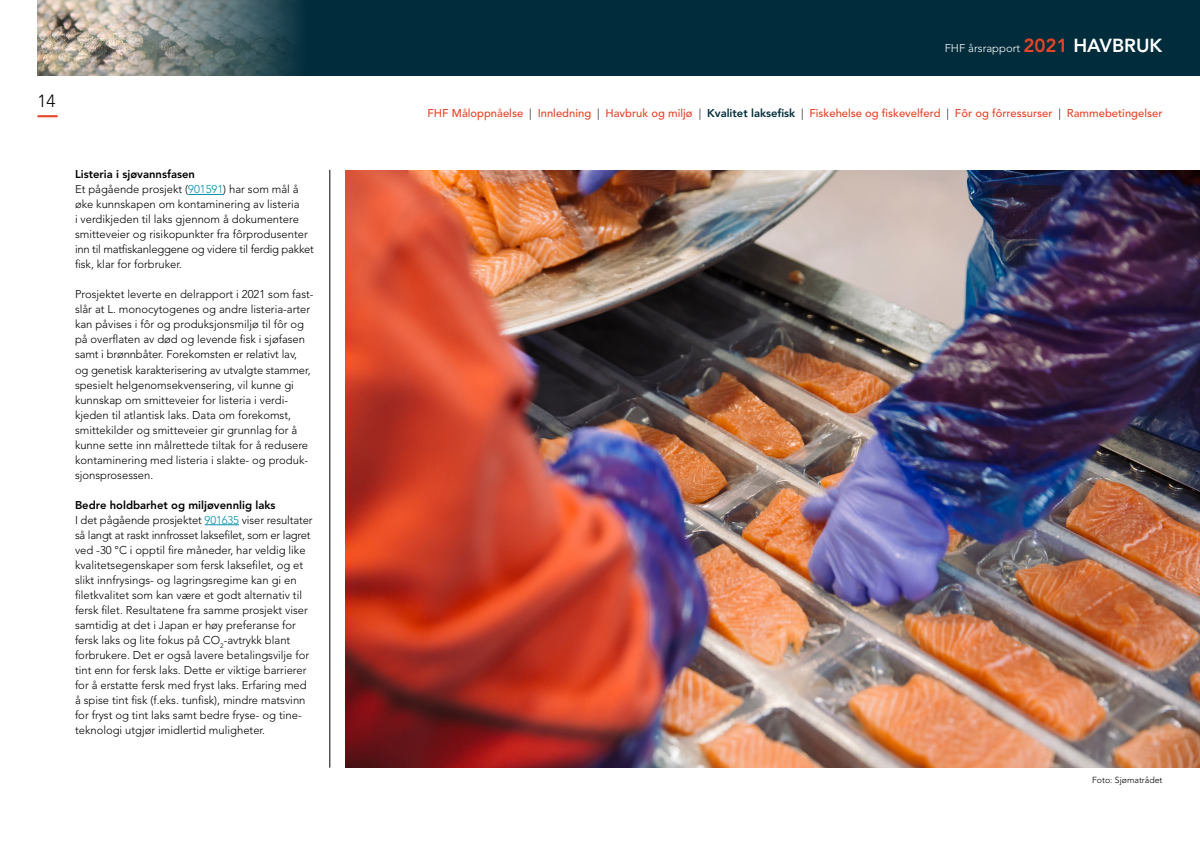
<style>
.page{position:relative;width:1200px;height:849px;background:#fff}
.page>*{position:absolute;margin:0;border:0;box-sizing:border-box;transform-origin:0 0}
.t1{font:300 17.5px "Avenir LT";color:#000}
.FHF_Brødtekst{font:300 11.25px/15px "Avenir LT";color:#000}
.FHF_Ingress{font:500 11.25px "Avenir LT";color:#e84427}
.FHF_Brødtekst-2{font:800 11.25px "Avenir LT";color:#000}
.FHF_Ingress-2{font:300 11.25px "Avenir LT";color:#fff}
.FHF_Brødtekst-3{font:300 8.75px "Avenir LT";color:#000}
.s1{color:#008eaa}
.s2{font-weight:800;font-size:18.75px;color:#e84427}
.s3{font-weight:800;font-size:18.75px}
.s4{font-weight:300;color:#000}
.s5{font-weight:800;color:#002c3b}
</style>
<div class="page">
<hr style="left:38px;top:115px;width:20px;height:2px;background:#e84427">
<div style="left:38px;top:0;width:1162px;height:75px;background:#002c3b"></div>
<img style="left:38px;top:0;width:261px;height:75px">
<hr style="left:188px;top:194px;width:35px;height:1px;background:#008eaa">
<hr style="left:205px;top:524px;width:34px;height:1px;background:#008eaa">
<hr style="left:330px;top:170px;width:1px;height:597px;background:#000">
<img style="left:345px;top:170px;width:855px;height:597px">
<h1 class="t1" style="left:38px;top:91px;width:20px">14</h1>
<p class="FHF_Brødtekst-2" style="left:75px;top:168px;width:122px">Listeria i sjøvannsfasen</p>
<p class="FHF_Brødtekst" style="left:75px;top:182px;width:241px">Et pågående prosjekt (<span class="s1">901591</span>) har som mål å øke kunnskapen om kontaminering av listeria<br>i verdikjeden til laks gjennom å dokumentere smitteveier og risikopunkter fra fôrprodusenter inn til matfiskanleggene og videre til ferdig pakket fisk, klar for forbruker.</p>
<p class="FHF_Brødtekst" style="left:75px;top:287px;width:240px">Prosjektet leverte en delrapport i 2021 som fast&shy;slår at L. monocytogenes og andre listeria-arter kan påvises i fôr og produksjonsmiljø til fôr og på overflaten av død og levende fisk i sjøfasen samt i brønnbåter. Forekomsten er relativt lav,<br>og genetisk karakterisering av utvalgte stammer, spesielt helgenomsekvensering, vil kunne gi kunnskap om smitteveier for listeria i verdi&shy;kjeden til atlantisk laks. Data om forekomst, smittekilder og smitteveier gir grunnlag for å kunne sette inn målrettede tiltak for å redusere kontaminering med listeria i slakte- og produk&shy;sjonsprosessen.</p>
<p class="FHF_Brødtekst-2" style="left:75px;top:498px;width:202px">Bedre holdbarhet og miljøvennlig laks</p>
<p class="FHF_Brødtekst" style="left:75px;top:512px;width:239px">I det pågående prosjektet <span class="s1">901635</span> viser resultater så langt at raskt innfrosset laksefilet, som er lagret ved -30 °C i opptil fire måneder, har veldig like kvalitetsegenskaper som fersk laksefilet, og et slikt innfrysings- og lagringsregime kan gi en filetkvalitet som kan være et godt alternativ til fersk filet. Resultatene fra samme prosjekt viser samtidig at det i Japan er høy preferanse for fersk laks og lite fokus på CO<sub>2</sub>-avtrykk blant forbrukere. Det er også lavere betalingsvilje for tint enn for fersk laks. Dette er viktige barrierer for å erstatte fersk med fryst laks. Erfaring med å spise tint fisk (f.eks. tunfisk), mindre matsvinn for fryst og tint laks samt bedre fryse- og tine&shy;teknologi utgjør imidlertid muligheter.</p>
<p class="FHF_Ingress-2" style="left:945px;top:41px;width:219px">FHF årsrapport <span class="s2">2021</span> <span class="s3">HAVBRUK</span></p>
<p class="FHF_Ingress" style="left:427px;top:107px;width:737px">FHF Måloppnåelse <span class="s4">|</span> Innledning <span class="s4">|</span> Havbruk og miljø <span class="s4">|</span> <span class="s5">Kvalitet laksefisk</span> <span class="s4">|</span> Fiskehelse og fiskevelferd <span class="s4">|</span> Fôr og fôrressurser <span class="s4">|</span> Rammebetingelser</p>
<p class="FHF_Brødtekst-3" style="left:1092px;top:774px;width:72px">Foto: Sjømatrådet</p>
</div>
